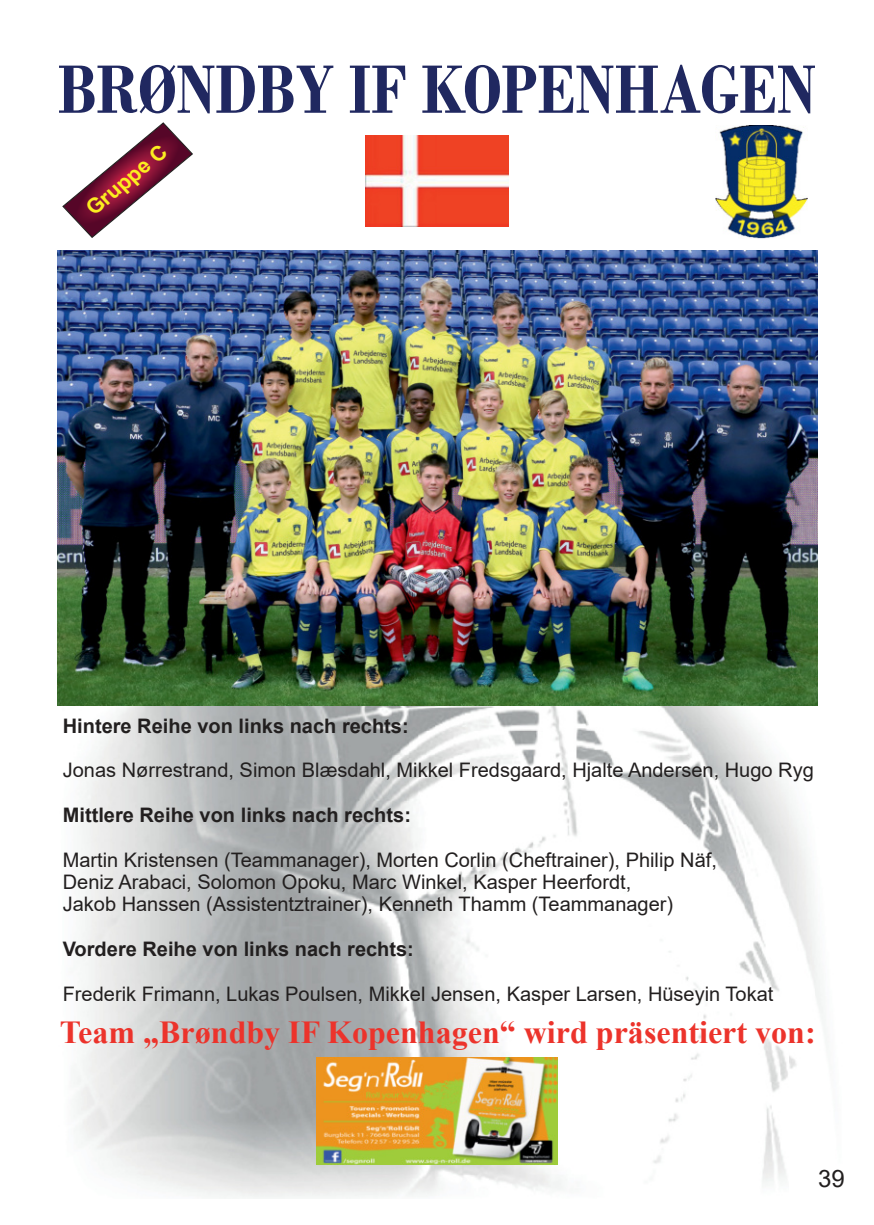
<style>
.page{position:relative;width:874px;height:1225px;background:#fff}
.page>*{position:absolute;margin:0;border:0;box-sizing:border-box;transform-origin:0 0}
.t1{font:700 72px "Bodoni";color:#202860;scale:.83 1}
.t2{font:700 32px "Times New Roman";color:#ec332b}
.t3{font:24px "Arial";color:#221f1f}
.t4{font:700 21px "Arial";color:#fbee20}
.t5{font:20px/22.4px "Arial";color:#221f1f}
.t6{font:700 20px "Arial";color:#221f1f}
</style>
<div class="page">
<img style="left:57px;top:382px;width:766px;height:816px">
<svg style="left:62px;top:122px;width:131px;height:116px"></svg>
<img style="left:715px;top:125px;width:91px;height:113px">
<img style="left:365px;top:135px;width:143px;height:91px">
<img style="left:57px;top:250px;width:760px;height:455px">
<img style="left:316px;top:1057px;width:241px;height:108px">
<h1 class="t1" style="left:58px;top:47px;width:914px">BRØNDBY IF KOPENHAGEN</h1>
<p class="t4" style="left:80px;top:200px;width:99px;rotate:-40deg">Gruppe C</p>
<p class="t6" style="left:63px;top:711px;width:347px">Hintere Reihe von links nach rechts:</p>
<p class="t5" style="left:63px;top:759px;width:752px">Jonas Nørrestrand, Simon Blæsdahl, Mikkel Fredsgaard, Hjalte Andersen, Hugo Ryg</p>
<p class="t6" style="left:63px;top:801px;width:349px">Mittlere Reihe von links nach rechts:</p>
<p class="t5" style="left:63px;top:848px;width:655px">Martin Kristensen (Teammanager), Morten Corlin (Cheftrainer), Philip Näf,<br>Deniz Arabaci, Solomon Opoku, Marc Winkel, Kasper Heerfordt,<br>Jakob Hanssen (Assistentztrainer), Kenneth Thamm (Teammanager)</p>
<p class="t6" style="left:63px;top:935px;width:352px">Vordere Reihe von links nach rechts:</p>
<p class="t5" style="left:63px;top:982px;width:711px">Frederik Frimann, Lukas Poulsen, Mikkel Jensen, Kasper Larsen, Hüseyin Tokat</p>
<h2 class="t2" style="left:60px;top:1009px;width:757px">Team „Brøndby IF Kopenhagen“ wird präsentiert von:</h2>
<p class="t3" style="left:817px;top:1162px;width:28px">39</p>
</div>
